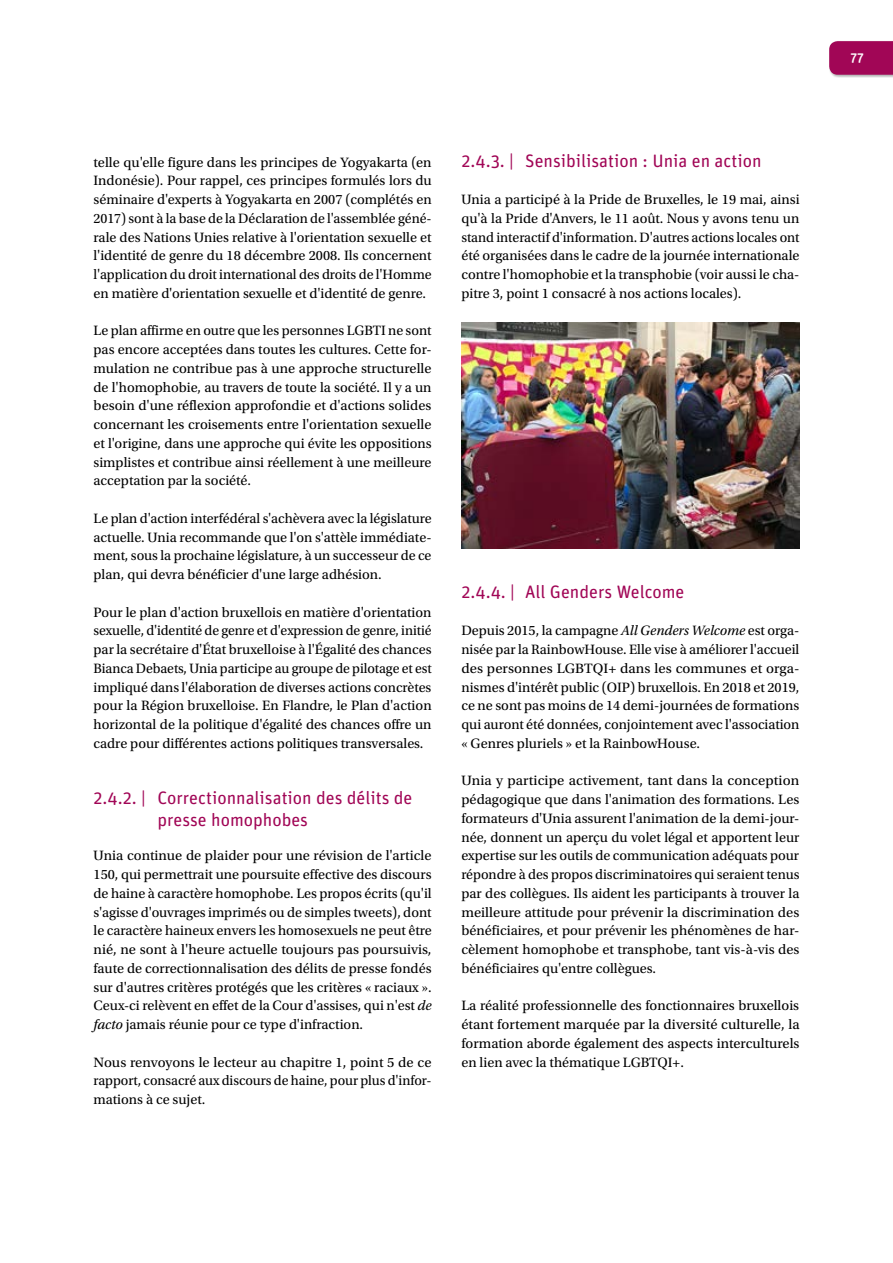
<style>
.page{position:relative;width:893px;height:1263px;background:#fff}
.page>*{position:absolute;margin:0;border:0;box-sizing:border-box;transform-origin:0 0}
.t1{font:18px/21.6px "Unit Rounded OT";color:#a10656}
.Body{font:14.25px/18.8px "Utopia Std";color:#000;text-align:justify}
.t2{font:500 13.5px "Unit Rounded OT";color:#fff}
.s1{font-style:italic}
</style>
<div class="page">
<div style="left:829px;top:41px;width:64px;height:37px;background:#000;opacity:.3"></div>
<svg style="left:829px;top:41px;width:64px;height:34px;background:#a20c5a"></svg>
<img style="left:461px;top:323px;width:338px;height:225px">
<p class="Body" style="left:94px;top:153px;width:340px">telle qu'elle figure dans les principes de Yogyakarta (en Indonésie). Pour rappel, ces principes formulés lors du séminaire d'experts à Yogyakarta en 2007 (complétés en 2017) sont à la base de la Déclaration de l'assemblée géné&shy;rale des Nations Unies relative à l'orientation sexuelle et l'identité de genre du 18 décembre 2008. Ils concernent l'application du droit international des droits de l'Homme en matière d'orientation sexuelle et d'identité de genre.</p>
<p class="Body" style="left:94px;top:322px;width:340px">Le plan affirme en outre que les personnes LGBTI ne sont pas encore acceptées dans toutes les cultures. Cette for&shy;mulation ne contribue pas à une approche structurelle de l'homophobie, au travers de toute la société. Il y a un besoin d'une réflexion approfondie et d'actions solides concernant les croisements entre l'orientation sexuelle et l'origine, dans une approche qui évite les oppositions simplistes et contribue ainsi réellement à une meilleure acceptation par la société.</p>
<p class="Body" style="left:94px;top:509px;width:340px">Le plan d'action interfédéral s'achèvera avec la législature actuelle. Unia recommande que l'on s'attèle immédiate&shy;ment, sous la prochaine législature, à un successeur de ce plan, qui devra bénéficier d'une large adhésion.</p>
<p class="Body" style="left:94px;top:603px;width:340px">Pour le plan d'action bruxellois en matière d'orientation sexuelle, d'identité de genre et d'expression de genre, initié par la secrétaire d'État bruxelloise à l'Égalité des chances Bianca Debaets, Unia participe au groupe de pilotage et est impliqué dans l'élaboration de diverses actions concrètes pour la Région bruxelloise. En Flandre, le Plan d'action horizontal de la politique d'égalité des chances offre un cadre pour différentes actions politiques transversales.</p>
<p class="t1" style="left:157px;top:787px;width:257px;text-indent:-64px">2.4.2. | Correctionnalisation des délits de presse homophobes</p>
<p class="Body" style="left:94px;top:847px;width:340px">Unia continue de plaider pour une révision de l'article 150, qui permettrait une poursuite effective des discours de haine à caractère homophobe. Les propos écrits (qu'il s'agisse d'ouvrages imprimés ou de simples tweets), dont le caractère haineux envers les homosexuels ne peut être nié, ne sont à l'heure actuelle toujours pas poursuivis, faute de correctionnalisation des délits de presse fondés sur d'autres critères protégés que les critères « raciaux ».<br>Ceux-ci relèvent en effet de la Cour d'assises, qui n'est <span class="s1">de facto</span> jamais réunie pour ce type d'infraction.</p>
<p class="Body" style="left:94px;top:1053px;width:340px">Nous renvoyons le lecteur au chapitre 1, point 5 de ce rapport, consacré aux discours de haine, pour plus d'infor&shy;mations à ce sujet.</p>
<p class="t1" style="left:461px;top:149px;width:302px">2.4.3. | Sensibilisation : Unia en action</p>
<p class="Body" style="left:461px;top:190px;width:340px">Unia a participé à la Pride de Bruxelles, le 19 mai, ainsi qu'à la Pride d'Anvers, le 11 août. Nous y avons tenu un stand interactif d'information. D'autres actions locales ont été organisées dans le cadre de la journée internationale contre l'homophobie et la transphobie (voir aussi le cha&shy;pitre 3, point 1 consacré à nos actions locales).</p>
<p class="t1" style="left:461px;top:581px;width:225px">2.4.4. | All Genders Welcome</p>
<p class="Body" style="left:461px;top:622px;width:340px">Depuis 2015, la campagne <span class="s1">All Genders Welcome</span> est orga&shy;nisée par la RainbowHouse. Elle vise à améliorer l'accueil des personnes LGBTQI+ dans les communes et orga&shy;nismes d'intérêt public (OIP) bruxellois. En 2018 et 2019, ce ne sont pas moins de 14 demi-journées de formations qui auront été données, conjointement avec l'association « Genres pluriels » et la RainbowHouse.</p>
<p class="Body" style="left:461px;top:772px;width:340px">Unia y participe activement, tant dans la conception pédagogique que dans l'animation des formations. Les formateurs d'Unia assurent l'animation de la demi-jour&shy;née, donnent un aperçu du volet légal et apportent leur expertise sur les outils de communication adéquats pour répondre à des propos discriminatoires qui seraient tenus par des collègues. Ils aident les participants à trouver la meilleure attitude pour prévenir la discrimination des bénéficiaires, et pour prévenir les phénomènes de har&shy;cèlement homophobe et transphobe, tant vis-à-vis des bénéficiaires qu'entre collègues.</p>
<p class="Body" style="left:461px;top:997px;width:340px">La réalité professionnelle des fonctionnaires bruxellois étant fortement marquée par la diversité culturelle, la formation aborde également des aspects interculturels en lien avec la thématique LGBTQI+.</p>
<p class="t2" style="left:850px;top:49px;width:15px">77</p>
</div>
